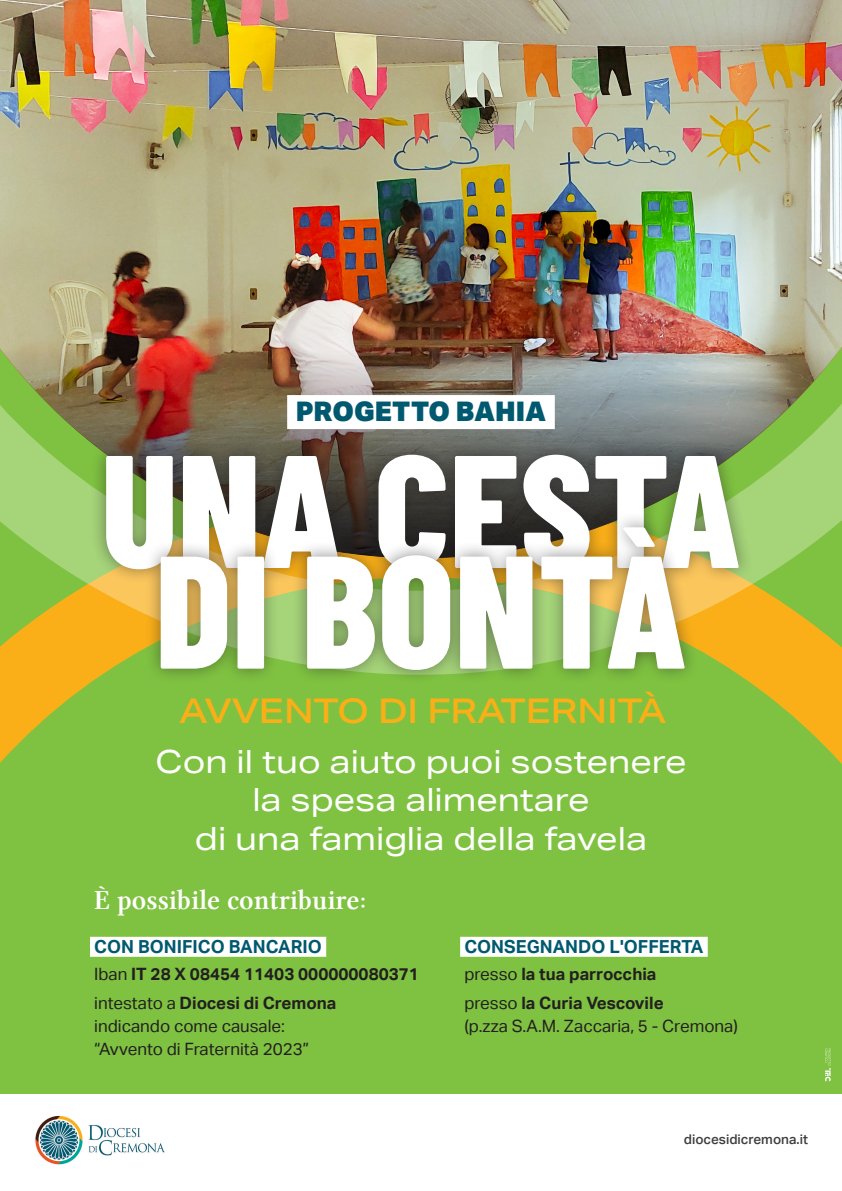
<style>
.page{position:relative;width:842px;height:1191px;background:#fff}
.page>*{position:absolute;margin:0;border:0;box-sizing:border-box;transform-origin:0 0}
.t1{font:800 160px "Barlow Condensed";color:#fff}
.t2{font:500 34px "Aktiv Grotesk Ex";color:#faaf18}
.t3{font:32px/38.4px "Aktiv Grotesk Ex";color:#fff;text-align:center}
.t4{font:28px "Lin Libertine Z";color:#fff}
.t5{font:900 27px "Aktiv Grotesk";color:#00596f}
.t6{font:700 18px "Aktiv Grotesk";color:#00596f}
.t7{font:700 17px/29px "Aktiv Grotesk";color:#231f20}
.t8{font:17px/23px "Aktiv Grotesk";color:#231f20}
.t9{font:500 13.5px "Aktiv Grotesk";color:#3e3e3f}
.s1{font-weight:400}
</style>
<div class="page">
<div style="left:0;top:674px;width:842px;height:420px;background:#7fc241"></div>
<img style="left:0;top:0;width:842px;height:674px">
<div style="left:90px;top:936px;width:236px;height:20px;background:#fff"></div>
<div style="left:460px;top:936px;width:248px;height:20px;background:#fff"></div>
<img style="left:0;top:314px;width:842px;height:245px">
<div style="left:90px;top:439px;width:663px;height:146px;background:#231f20;opacity:.5"></div>
<div style="left:145px;top:511px;width:555px;height:174px;background:#231f20;opacity:.5"></div>
<div style="left:287px;top:395px;width:268px;height:34px;background:#fff"></div>
<svg style="left:825px;top:1048px;width:6px;height:33px"></svg>
<img style="left:35px;top:1116px;width:129px;height:49px">
<h3 class="t5" style="left:296px;top:394px;width:252px">PROGETTO BAHIA</h3>
<h1 class="t1" style="left:101px;top:397px;width:641px">UNA CESTA</h1>
<h1 class="t1" style="left:155px;top:498px;width:533px">DI BONTÀ</h1>
<h2 class="t2" style="left:179px;top:690px;width:489px">AVVENTO DI FRATERNITÀ</h2>
<h3 class="t3" style="left:155px;top:742px;width:533px">Con il tuo aiuto puoi sostenere la spesa alimentare<br>di una famiglia della favela</h3>
<h3 class="t4" style="left:94px;top:883px;width:273px">È possibile contribuire:</h3>
<p class="t6" style="left:94px;top:936px;width:229px">CON BONIFICO BANCARIO</p>
<p class="t7" style="left:94px;top:959px;width:326px"><span class="s1">Iban</span> IT 28 X 08454 11403 000000080371 <span class="s1">intestato a</span> Diocesi di Cremona</p>
<p class="t8" style="left:94px;top:1014px;width:216px">indicando come causale: “Avvento di Fraternità 2023”</p>
<p class="t6" style="left:464px;top:936px;width:241px">CONSEGNANDO L'OFFERTA</p>
<p class="t7" style="left:464px;top:959px;width:201px"><span class="s1">presso</span> la tua parrocchia <span class="s1">presso</span> la Curia Vescovile</p>
<p class="t8" style="left:464px;top:1014px;width:275px">(p.zza S.A.M. Zaccaria, 5 - Cremona)</p>
<p class="t9" style="left:684px;top:1131px;width:125px">diocesidicremona.it</p>
</div>
